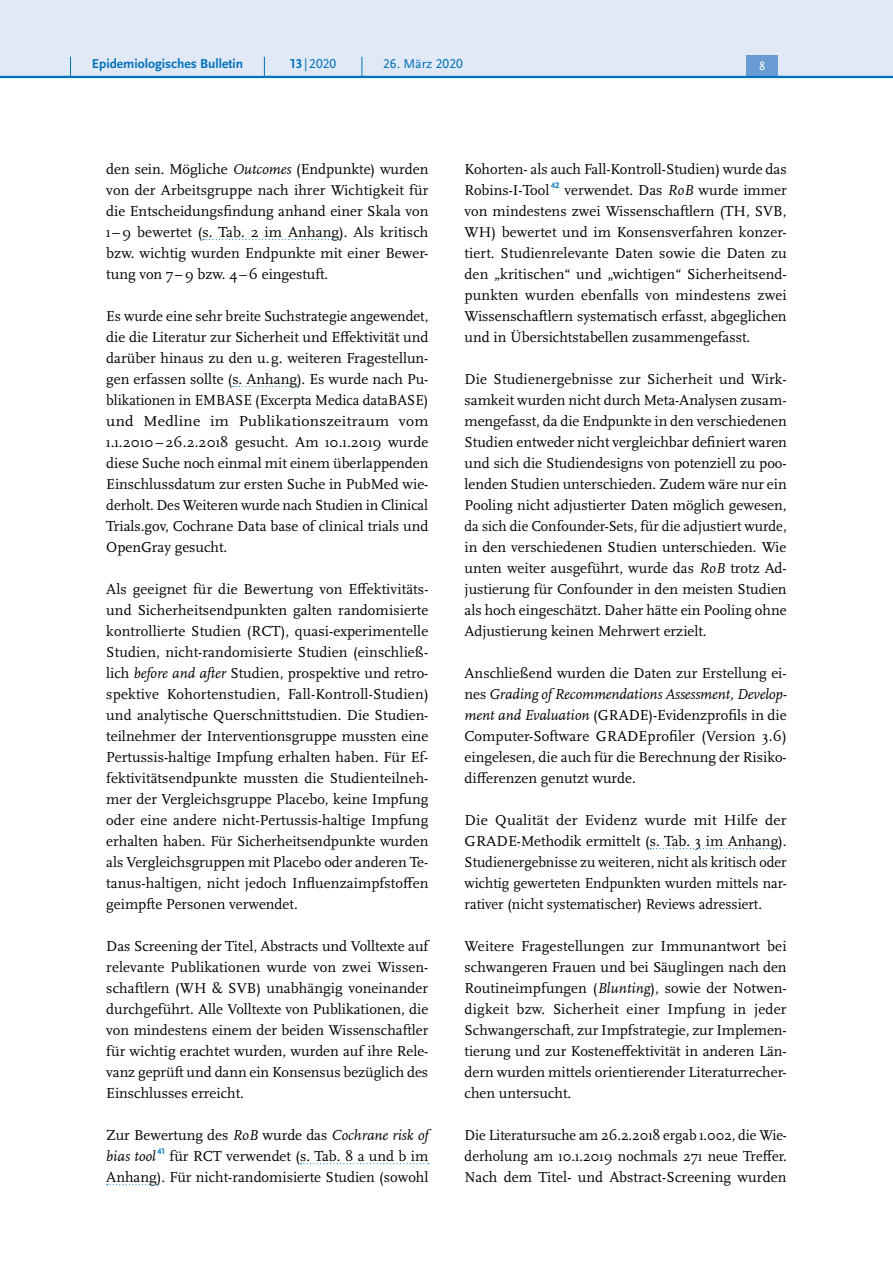
<style>
.page{position:relative;width:893px;height:1263px;background:#fff}
.page>*{position:absolute;margin:0;border:0;box-sizing:border-box;transform-origin:0 0}
.P_-_Fließtext{font:15px/21px "Scala Pro";color:#000;text-align:justify}
.P_-_Fließtext-2{font:15px/21px "Scala Pro";color:#000;text-align:justify;scale:.96 1}
.t1{font:700 13.5px "Scala Sans Pro";color:#0072bc}
.t2{font:13.5px "Scala Sans Pro";color:#0072bc}
.t3{font:12.45px "Scala Sans Pro";color:#fff}
.s1{font-weight:700}
.s2{font-style:italic}
</style>
<div class="page">
<svg style="left:203px;top:239px;width:137px;height:1px"></svg>
<svg style="left:233px;top:386px;width:64px;height:1px"></svg>
<svg style="left:301px;top:1163px;width:128px;height:1px"></svg>
<svg style="left:107px;top:1184px;width:50px;height:1px"></svg>
<svg style="left:650px;top:848px;width:129px;height:1px"></svg>
<div style="left:0;top:0;width:893px;height:77px;background:#e1e8f6"></div>
<div style="left:746px;top:55px;width:32px;height:21px;background:#679bd2"></div>
<hr style="left:0;top:76px;width:893px;height:2px;background:#0072bc">
<svg style="left:70px;top:57px;width:1px;height:19px"></svg>
<svg style="left:264px;top:57px;width:1px;height:19px"></svg>
<svg style="left:362px;top:57px;width:1px;height:19px"></svg>
<p class="t1" style="left:92px;top:55px;width:153px">Epidemiologisches Bulletin</p>
<p class="t2" style="left:290px;top:55px;width:47px"><span class="s1">13</span>|2020</p>
<p class="t2" style="left:383px;top:55px;width:81px">26. März 2020</p>
<p class="t3" style="left:759px;top:59px;width:8px">8</p>
<p class="P_-_Fließtext" style="left:106px;top:158px;width:324px">den sein. Mögliche <span class="s2">Outcomes</span> (Endpunkte) wurden von der Arbeitsgruppe nach ihrer Wichtigkeit für die Entscheidungsfindung anhand einer Skala von 1 –9 bewertet (s. Tab. 2 im Anhang). Als kritisch bzw. wichtig wurden Endpunkte mit einer Bewer&shy;tung von 7 –9 bzw. 4–6 eingestuft.</p>
<p class="P_-_Fließtext" style="left:106px;top:305px;width:324px">Es wurde eine sehr breite Suchstrategie angewendet, die die Literatur zur Sicherheit und Effektivität und darüber hinaus zu den u.g. weiteren Fragestellun&shy;gen erfassen sollte (s. Anhang). Es wurde nach Pu&shy;blikationen in EMBASE (Excerpta Medica dataBASE) und Medline im Publikationszeitraum vom 1.1.2010– 26.2.2018 gesucht. Am 10.1.2019 wurde diese Suche noch einmal mit einem überlappenden Einschlussdatum zur ersten Suche in PubMed wie&shy;derholt. Des Weiteren wurde nach Studien in Clinical Trials.gov, Cochrane Data base of clinical trials und OpenGray gesucht.</p>
<p class="P_-_Fließtext" style="left:106px;top:578px;width:324px">Als geeignet für die Bewertung von Effektivitäts&shy;und Sicherheitsendpunkten galten randomisierte kontrollierte Studien (RCT), quasi-experimentelle Studien, nicht-randomisierte Studien (einschließ&shy;lich <span class="s2">before and after</span> Studien, prospektive und retro&shy;spektive Kohortenstudien, Fall-Kontroll-Studien) und analytische Querschnittstudien. Die Studien&shy;teilnehmer der Interventionsgruppe mussten eine Pertussis-haltige Impfung erhalten haben. Für Ef&shy;fektivitätsendpunkte mussten die Studienteilneh&shy;mer der Vergleichsgruppe Placebo, keine Impfung oder eine andere nicht-Pertussis-haltige Impfung erhalten haben. Für Sicherheitsendpunkte wurden als Vergleichsgruppen mit Placebo oder anderen Te&shy;tanus-haltigen, nicht jedoch Influenzaimpfstoffen geimpfte Personen verwendet.</p>
<p class="P_-_Fließtext" style="left:106px;top:935px;width:324px">Das Screening der Titel, Abstracts und Volltexte auf relevante Publikationen wurde von zwei Wissen&shy;schaftlern (WH &amp; SVB) unabhängig voneinander durchgeführt. Alle Volltexte von Publikationen, die von mindestens einem der beiden Wissenschaftler für wichtig erachtet wurden, wurden auf ihre Rele&shy;vanz geprüft und dann ein Konsensus bezüglich des Einschlusses erreicht.</p>
<p class="P_-_Fließtext" style="left:106px;top:1124px;width:324px">Zur Bewertung des <span class="s2">RoB</span> wurde das <span class="s2">Cochrane risk of bias tool</span> <sup>41</sup> für RCT verwendet (s. Tab. 8 a und b im Anhang). Für nicht-randomisierte Studien (sowohl</p>
<p class="P_-_Fließtext" style="left:465px;top:158px;width:324px">Kohorten- als auch Fall-Kontroll-Studien) wurde das Robins-I-Tool <sup>42</sup> verwendet. Das <span class="s2">RoB</span> wurde immer von mindestens zwei Wissenschaftlern (TH, SVB, WH) bewertet und im Konsensverfahren konzer&shy;tiert. Studienrelevante Daten sowie die Daten zu den „kritischen“ und „wichtigen“ Sicherheitsend&shy;punkten wurden ebenfalls von mindestens zwei Wissenschaftlern systematisch erfasst, abgeglichen und in Übersichtstabellen zusammengefasst.</p>
<p class="P_-_Fließtext" style="left:465px;top:368px;width:324px">Die Studienergebnisse zur Sicherheit und Wirk&shy;samkeit wurden nicht durch Meta-Analysen zusam&shy;mengefasst, da die Endpunkte in den verschiedenen Studien entweder nicht vergleichbar definiert waren und sich die Studiendesigns von potenziell zu poo&shy;lenden Studien unterschieden. Zudem wäre nur ein Pooling nicht adjustierter Daten möglich gewesen, da sich die Confounder-Sets, für die adjustiert wurde, in den verschiedenen Studien unterschieden. Wie unten weiter ausgeführt, wurde das <span class="s2">RoB</span> trotz Ad&shy;justierung für Confounder in den meisten Studien als hoch eingeschätzt. Daher hätte ein Pooling ohne Adjustierung keinen Mehrwert erzielt.</p>
<p class="P_-_Fließtext" style="left:465px;top:662px;width:324px">Anschließend wurden die Daten zur Erstellung ei&shy;nes <span class="s2">Grading of Recommendations Assessment, Develop&shy;ment and Evaluation</span> (GRADE)-Evidenzprofils in die Computer-Software GRADEprofiler (Version 3.6) eingelesen, die auch für die Berechnung der Risiko&shy;differenzen genutzt wurde.</p>
<p class="P_-_Fließtext" style="left:465px;top:809px;width:324px">Die Qualität der Evidenz wurde mit Hilfe der GRADE-Methodik ermittelt (s. Tab. 3 im Anhang).<br>Studienergebnisse zu weiteren, nicht als kritisch oder wichtig gewerteten Endpunkten wurden mittels nar&shy;rativer (nicht systematischer) Reviews adressiert.</p>
<p class="P_-_Fließtext" style="left:465px;top:935px;width:324px">Weitere Fragestellungen zur Immunantwort bei schwangeren Frauen und bei Säuglingen nach den Routineimpfungen (<span class="s2">Blunting</span>), sowie der Notwen&shy;digkeit bzw. Sicherheit einer Impfung in jeder Schwangerschaft, zur Impfstrategie, zur Implemen&shy;tierung und zur Kosteneffektivität in anderen Län&shy;dern wurden mittels orientierender Literaturrecher&shy;chen untersucht.</p>
<p class="P_-_Fließtext-2" style="left:465px;top:1124px;width:337px">Die Literatursuche am 26.2.2018 ergab 1.002, die Wie&shy;derholung am 10.1.2019 nochmals 271 neue Treffer.<br>Nach dem Titel- und Abstract-Screening wurden</p>
</div>
